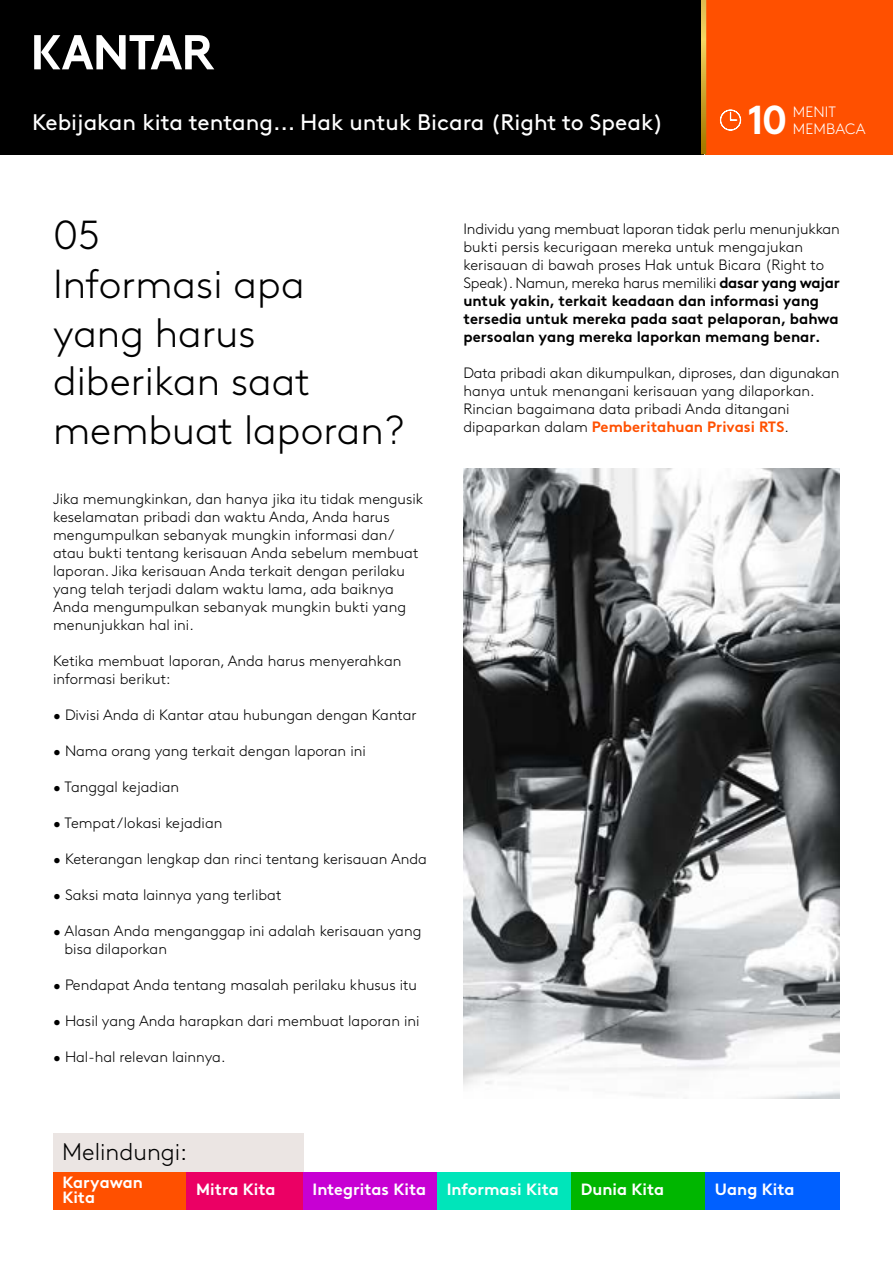
<style>
.page{position:relative;width:893px;height:1263px;background:#fff}
.page>*{position:absolute;margin:0;border:0;box-sizing:border-box;transform-origin:0 0}
.t1{font:300 40.5px/48.6px "Kantar Brown";color:#000}
.t2{font:700 40.35px "Kantar Brown";color:#fff}
.t3{font:300 24px "Kantar Brown";color:#000}
.t4{font:22.5px "Kantar Brown";color:#fff}
.t5{font:700 16.35px/15px "Kantar Brown";color:#fff}
.t6{font:300 15px/18px "Kantar Brown";color:#000}
.t7{font:300 15px "Kantar Brown";letter-spacing:.01em;color:#fff}
.s1{font-weight:700}
.s2{font-weight:700;color:#ff5000}
</style>
<div class="page">
<img style="left:463px;top:468px;width:377px;height:630px">
<div style="left:53px;top:1134px;width:250px;height:38px;background:#ebe5e3"></div>
<div style="left:53px;top:1172px;width:134px;height:38px;background:#ff5000"></div>
<div style="left:187px;top:1172px;width:134px;height:38px;background:#eb0064"></div>
<div style="left:303px;top:1172px;width:134px;height:38px;background:#c700d3"></div>
<div style="left:437px;top:1172px;width:135px;height:38px;background:#00e5ba"></div>
<div style="left:572px;top:1172px;width:134px;height:38px;background:#00b600"></div>
<div style="left:706px;top:1172px;width:134px;height:38px;background:#0060ff"></div>
<div style="left:0;top:0;width:704px;height:154px;background:#000"></div>
<div style="left:705px;top:0;width:188px;height:154px;background:#ff5000"></div>
<svg style="left:720px;top:109px;width:21px;height:22px"></svg>
<svg style="left:34px;top:35px;width:180px;height:34px"></svg>
<svg style="left:701px;top:0;width:5px;height:154px"></svg>
<h2 class="t2" style="left:747px;top:87px;width:42px">10</h2>
<p class="t7" style="left:793px;top:101px;width:45px">MENIT</p>
<h3 class="t4" style="left:32px;top:105px;width:633px">Kebijakan kita tentang... Hak untuk Bicara (Right to Speak)</h3>
<p class="t7" style="left:793px;top:117px;width:74px">MEMBACA</p>
<h1 class="t1" style="left:53px;top:208px;width:352px">05<br>Informasi apa yang harus diberikan saat membuat laporan?</h1>
<p class="t6" style="left:53px;top:489px;width:372px">Jika memungkinkan, dan hanya jika itu tidak mengusik keselamatan pribadi dan waktu Anda, Anda harus mengumpulkan sebanyak mungkin informasi dan/ atau bukti tentang kerisauan Anda sebelum membuat laporan. Jika kerisauan Anda terkait dengan perilaku yang telah terjadi dalam waktu lama, ada baiknya Anda mengumpulkan sebanyak mungkin bukti yang menunjukkan hal ini.</p>
<p class="t6" style="left:53px;top:651px;width:350px">Ketika membuat laporan, Anda harus menyerahkan informasi berikut:</p>
<p class="t6" style="left:53px;top:705px;width:365px">• Divisi Anda di Kantar atau hubungan dengan Kantar</p>
<p class="t6" style="left:53px;top:741px;width:314px">• Nama orang yang terkait dengan laporan ini</p>
<p class="t6" style="left:53px;top:777px;width:127px">• Tanggal kejadian</p>
<p class="t6" style="left:53px;top:813px;width:171px">• Tempat/lokasi kejadian</p>
<p class="t6" style="left:53px;top:849px;width:375px">• Keterangan lengkap dan rinci tentang kerisauan Anda</p>
<p class="t6" style="left:53px;top:885px;width:230px">• Saksi mata lainnya yang terlibat</p>
<p class="t6" style="left:65px;top:921px;width:358px;text-indent:-11px">• Alasan Anda menganggap ini adalah kerisauan yang bisa dilaporkan</p>
<p class="t6" style="left:53px;top:975px;width:365px">• Pendapat Anda tentang masalah perilaku khusus itu</p>
<p class="t6" style="left:53px;top:1011px;width:368px">• Hasil yang Anda harapkan dari membuat laporan ini</p>
<p class="t6" style="left:53px;top:1047px;width:174px">• Hal-hal relevan lainnya.</p>
<p class="t6" style="left:463px;top:219px;width:378px">Individu yang membuat laporan tidak perlu menunjukkan bukti persis kecurigaan mereka untuk mengajukan kerisauan di bawah proses Hak untuk Bicara (Right to Speak). Namun, mereka harus memiliki <span class="s1">dasar yang wajar untuk yakin, terkait keadaan dan informasi yang tersedia untuk mereka pada saat pelaporan, bahwa persoalan yang mereka laporkan memang benar.</span></p>
<p class="t6" style="left:463px;top:363px;width:377px">Data pribadi akan dikumpulkan, diproses, dan digunakan hanya untuk menangani kerisauan yang dilaporkan.<br>Rincian bagaimana data pribadi Anda ditangani dipaparkan dalam <span class="s2">Pemberitahuan Privasi RTS</span>.</p>
<h3 class="t3" style="left:62px;top:1134px;width:127px">Melindungi:</h3>
<p class="t5" style="left:62px;top:1173px;width:82px">Karyawan<br>Kita</p>
<p class="t5" style="left:196px;top:1180px;width:81px">Mitra Kita</p>
<p class="t5" style="left:313px;top:1180px;width:115px">Integritas Kita</p>
<p class="t5" style="left:447px;top:1180px;width:114px">Informasi Kita</p>
<p class="t5" style="left:581px;top:1180px;width:85px">Dunia Kita</p>
<p class="t5" style="left:715px;top:1180px;width:81px">Uang Kita</p>
</div>
